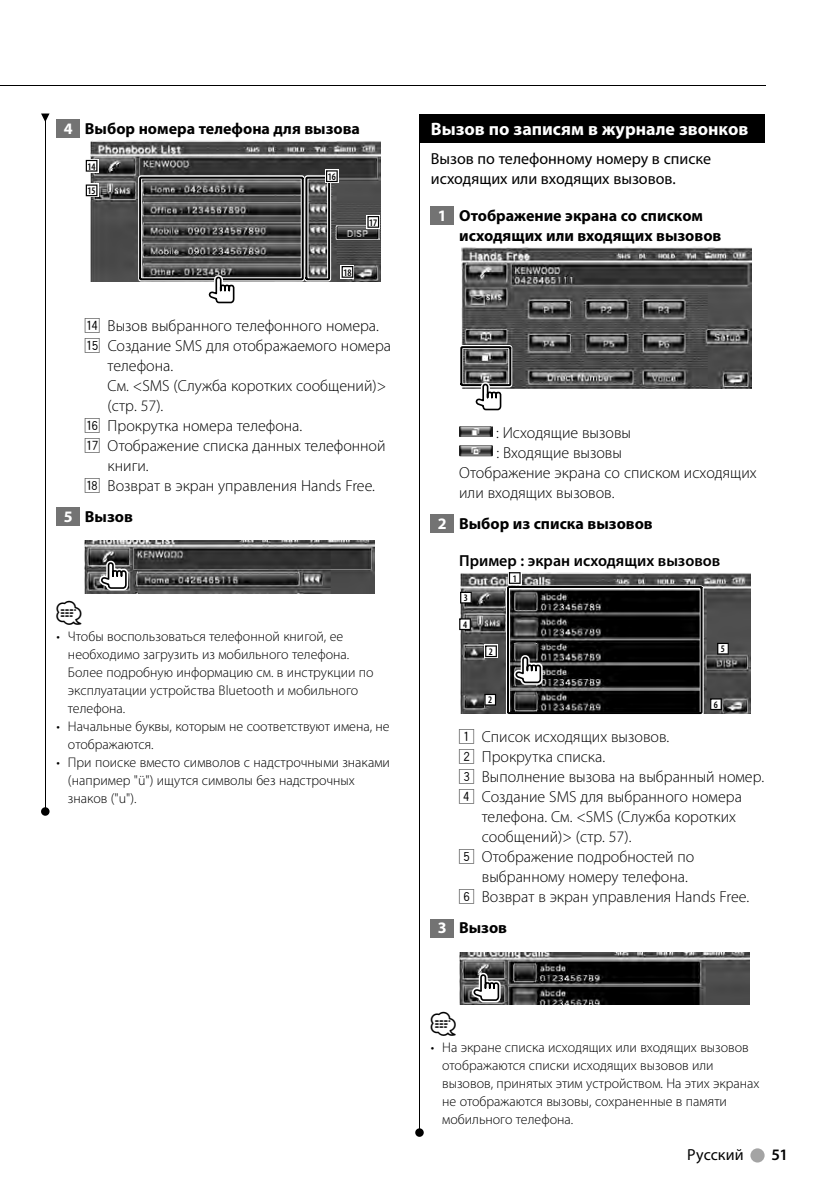
<style>
.page{position:relative;width:839px;height:1191px;background:#fff}
.page>*{position:absolute;margin:0;border:0;box-sizing:border-box;transform-origin:0 0}
.t1{font:24px "Car Symble";color:#000}
.t2{font:700 18px "Myriad Pro";color:#fff}
.t3{font:300 16px "Myriad Pro";color:#000}
.t4{font:700 16px/20px "Myriad Pro";color:#000}
.t5{font:16px/20px "Myriad Pro";color:#000}
.t6{font:600 16px "Myriad Pro";color:#000}
.t7{font:300 14px/18px "Myriad Pro";color:#000}
.t8{font:600 condensed 10px "Myriad Pro";color:#000}
.s1{color:#fff}
.s2{font-family:"Akakusuji";font-weight:400}
</style>
<div class="page">
<div style="left:750px;top:1148px;width:15px;height:14px;background:#a4a4a4;border-radius:50%"></div>
<hr style="left:0;top:85px;width:765px;height:1px;background:#000">
<div style="left:57px;top:119px;width:23px;height:18px;background:#737373"></div>
<div style="left:57px;top:508px;width:23px;height:18px;background:#737373"></div>
<img style="left:91px;top:141px;width:289px;height:140px">
<svg style="left:85px;top:184px;width:13px;height:13px"></svg>
<svg style="left:86px;top:184px;width:11px;height:12px"></svg>
<svg style="left:85px;top:159px;width:13px;height:13px"></svg>
<svg style="left:86px;top:160px;width:11px;height:12px"></svg>
<svg style="left:353px;top:265px;width:1px;height:13px"></svg>
<svg style="left:138px;top:170px;width:215px;height:134px"></svg>
<img style="left:335px;top:224px;width:45px;height:15px">
<svg style="left:367px;top:215px;width:13px;height:13px"></svg>
<svg style="left:367px;top:216px;width:12px;height:12px"></svg>
<img style="left:85px;top:540px;width:290px;height:53px">
<svg style="left:99px;top:561px;width:29px;height:29px"></svg>
<div style="left:419px;top:114px;width:346px;height:29px;background:#000"></div>
<div style="left:431px;top:207px;width:23px;height:18px;background:#737373"></div>
<div style="left:431px;top:515px;width:23px;height:18px;background:#737373"></div>
<div style="left:431px;top:919px;width:23px;height:18px;background:#737373"></div>
<img style="left:461px;top:247px;width:290px;height:141px">
<svg style="left:460px;top:345px;width:52px;height:66px"></svg>
<img style="left:459px;top:426px;width:33px;height:11px">
<img style="left:459px;top:445px;width:34px;height:11px">
<img style="left:461px;top:573px;width:289px;height:141px">
<svg style="left:484px;top:645px;width:14px;height:13px"></svg>
<svg style="left:485px;top:645px;width:12px;height:12px"></svg>
<svg style="left:484px;top:694px;width:12px;height:11px"></svg>
<svg style="left:460px;top:592px;width:12px;height:11px"></svg>
<svg style="left:459px;top:618px;width:12px;height:12px"></svg>
<svg style="left:717px;top:643px;width:12px;height:11px"></svg>
<svg style="left:710px;top:698px;width:12px;height:12px"></svg>
<svg style="left:506px;top:572px;width:198px;height:142px;background:#303030"></svg>
<img style="left:459px;top:952px;width:290px;height:52px">
<svg style="left:471px;top:973px;width:30px;height:29px"></svg>
<hr style="left:419px;top:114px;width:1px;height:1018px;background:#000">
<div style="left:415px;top:1128px;width:9px;height:9px;background:#000;border-radius:50%"></div>
<hr style="left:45px;top:116px;width:1px;height:695px;background:#000">
<svg style="left:41px;top:113px;width:9px;height:9px"></svg>
<div style="left:41px;top:807px;width:9px;height:9px;background:#000;border-radius:50%"></div>
<p class="t4" style="left:64px;top:119px;width:298px"><span class="s1">4</span> Выбор номера телефона для вызова</p>
<p class="t8" style="left:88px;top:162px;width:10px">14</p>
<p class="t8" style="left:88px;top:187px;width:10px">15</p>
<p class="t8" style="left:328px;top:173px;width:10px">16</p>
<p class="t8" style="left:343px;top:268px;width:10px">18</p>
<p class="t8" style="left:369px;top:218px;width:10px">17</p>
<p class="t3" style="left:85px;top:319px;width:295px"><span class="s2">r</span> Вызов выбранного телефонного номера.</p>
<p class="t3" style="left:85px;top:339px;width:308px"><span class="s2">t</span> Создание SMS для отображаемого номера</p>
<p class="t3" style="left:108px;top:359px;width:67px">телефона.</p>
<p class="t3" style="left:108px;top:379px;width:280px">См. &lt;SMS (Служба коротких сообщений)&gt;</p>
<p class="t3" style="left:108px;top:399px;width:57px">(стр. 57).</p>
<p class="t3" style="left:85px;top:419px;width:219px"><span class="s2">y</span> Прокрутка номера телефона.</p>
<p class="t3" style="left:85px;top:439px;width:302px"><span class="s2">u</span> Отображение списка данных телефонной</p>
<p class="t3" style="left:108px;top:459px;width:42px">книги.</p>
<p class="t3" style="left:85px;top:479px;width:292px"><span class="s2">i</span> Возврат в экран управления Hands Free.</p>
<p class="t4" style="left:64px;top:508px;width:71px"><span class="s1">5</span> Вызов</p>
<h1 class="t1" style="left:57px;top:600px;width:27px">⁄</h1>
<p class="t7" style="left:68px;top:628px;width:307px;text-indent:-11px">• Чтобы воспользоваться телефонной книгой, ее необходимо загрузить из мобильного телефона.<br>Более подробную информацию см. в инструкции по эксплуатации устройства Bluetooth и мобильного телефона.</p>
<p class="t7" style="left:68px;top:718px;width:323px;text-indent:-11px">• Начальные буквы, которым не соответствуют имена, не отображаются.</p>
<p class="t7" style="left:68px;top:754px;width:324px;text-indent:-11px">• При поиске вместо символов с надстрочными знаками (например "ü") ищутся символы без надстрочных знаков ("u").</p>
<p class="t2" style="left:431px;top:122px;width:319px">Вызов по записям в журнале звонков</p>
<p class="t5" style="left:431px;top:149px;width:282px">Вызов по телефонному номеру в списке исходящих или входящих вызовов.</p>
<p class="t4" style="left:459px;top:206px;width:264px;text-indent:-21px"><span class="s1">1</span> Отображение экрана со списком исходящих или входящих вызовов</p>
<p class="t3" style="left:496px;top:426px;width:137px">: Исходящие вызовы</p>
<p class="t3" style="left:497px;top:446px;width:127px">: Входящие вызовы</p>
<p class="t3" style="left:459px;top:466px;width:299px">Отображение экрана со списком исходящих</p>
<p class="t3" style="left:459px;top:486px;width:157px">или входящих вызовов.</p>
<p class="t4" style="left:438px;top:515px;width:216px"><span class="s1">2</span> Выбор из списка вызовов</p>
<p class="t6" style="left:459px;top:554px;width:263px">Пример : экран исходящих вызовов</p>
<p class="t8" style="left:513px;top:575px;width:6px">1</p>
<p class="t8" style="left:464px;top:594px;width:6px">3</p>
<p class="t8" style="left:463px;top:621px;width:6px">4</p>
<p class="t8" style="left:489px;top:648px;width:6px">2</p>
<p class="t8" style="left:488px;top:696px;width:6px">2</p>
<p class="t8" style="left:721px;top:645px;width:6px">5</p>
<p class="t8" style="left:714px;top:701px;width:6px">6</p>
<p class="t3" style="left:459px;top:730px;width:212px"><span class="s2">1</span> Список исходящих вызовов.</p>
<p class="t3" style="left:459px;top:750px;width:148px"><span class="s2">2</span> Прокрутка списка.</p>
<p class="t3" style="left:459px;top:770px;width:307px"><span class="s2">3</span> Выполнение вызова на выбранный номер.</p>
<p class="t3" style="left:459px;top:790px;width:284px"><span class="s2">4</span> Создание SMS для выбранного номера</p>
<p class="t3" style="left:482px;top:810px;width:256px">телефона. См. &lt;SMS (Служба коротких</p>
<p class="t3" style="left:482px;top:830px;width:151px">сообщений)&gt; (стр. 57).</p>
<p class="t3" style="left:459px;top:850px;width:237px"><span class="s2">5</span> Отображение подробностей по</p>
<p class="t3" style="left:482px;top:870px;width:208px">выбранному номеру телефона.</p>
<p class="t3" style="left:459px;top:890px;width:292px"><span class="s2">6</span> Возврат в экран управления Hands Free.</p>
<p class="t4" style="left:438px;top:919px;width:71px"><span class="s1">3</span> Вызов</p>
<h1 class="t1" style="left:431px;top:1011px;width:27px">⁄</h1>
<p class="t7" style="left:442px;top:1039px;width:319px;text-indent:-11px">• На экране списка исходящих или входящих вызовов отображаются списки исходящих вызовов или вызовов, принятых этим устройством. На этих экранах не отображаются вызовы, сохраненные в памяти мобильного телефона.</p>
<p class="t5" style="left:687px;top:1145px;width:58px">Русский</p>
<p class="t6" style="left:771px;top:1148px;width:18px">51</p>
</div>
